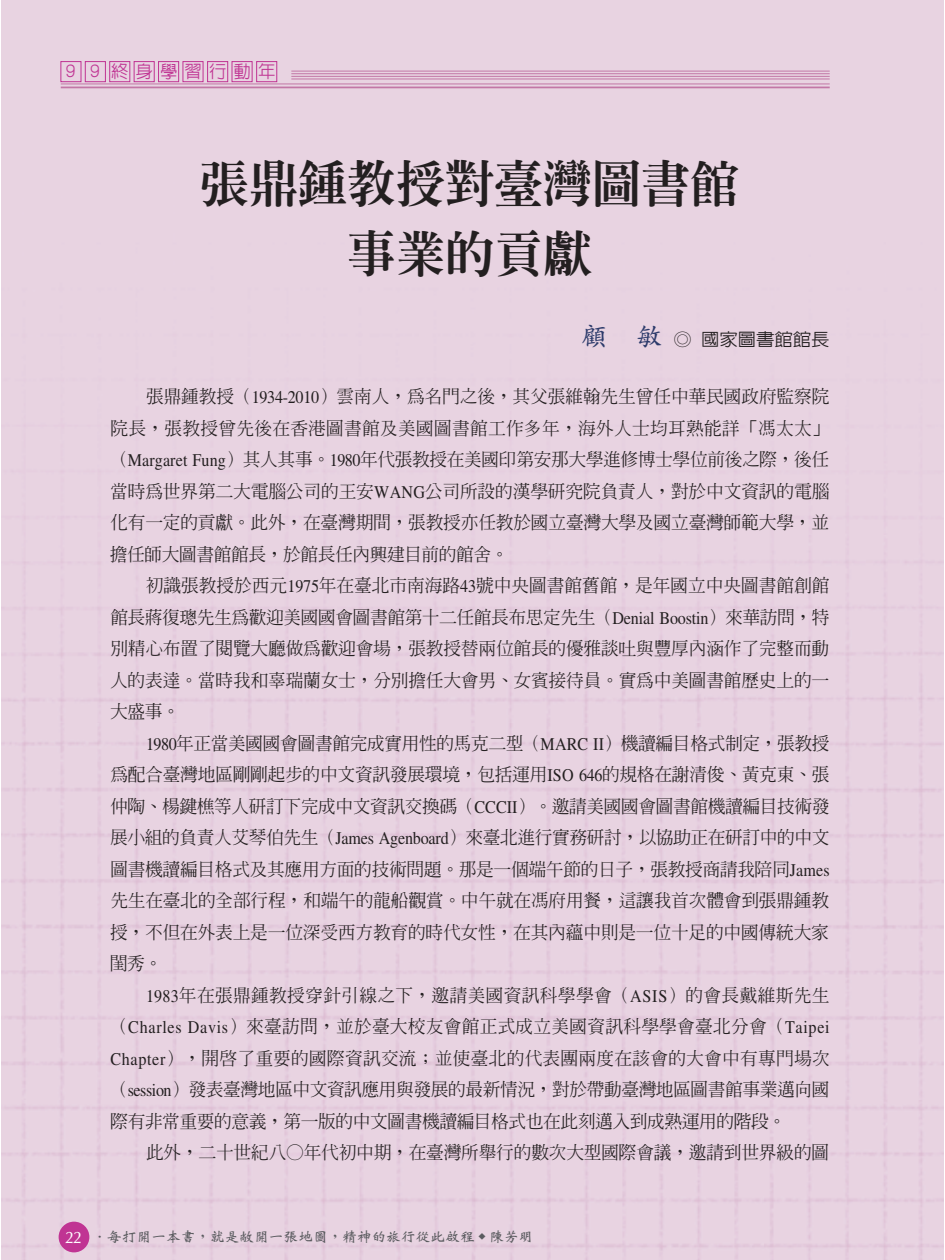
<style>
.page{position:relative;width:945px;height:1260px;background:#fff}
.page>*{position:absolute;margin:0;border:0;box-sizing:border-box;transform-origin:0 0}
.t1{font:49px/70px "AR Ming B5 Heavy E Ten B5 H";color:#231f20;text-align:center}
.t2{font:17.85px/31.5px "AR Ming B5 Medium E Ten B5 H";letter-spacing:-.02em;color:#231f20;text-align:justify}
.t3{font:17.5px "AR New Hei B5 Medium E Ten B5 H";color:#231f20;scale:1.05 1}
.t4{font:17.5px "AR Hei B5 Medium E Ten B5 H";letter-spacing:.4em;color:#c03493}
.t5{font:14px "AR Wei Bei B5 Bold E Ten B5 H";color:#5a5b5f;scale:1.05 1}
.s1{font-family:"AR Kai B5 Bold E Ten B5 H";font-size:26.25px;color:#2d3b6b}
.s2{font-family:"Times"}
.s3{font-family:"CG Omega";font-size:16.62px;color:#fff}
</style>
<div class="page">
<div style="left:1px;top:0;width:943px;height:1260px;background:#e8d3e1"></div>
<p class="t4" style="left:62px;top:65px;width:215px">９９終身學習行動年</p>
<h1 class="t1" style="left:201px;top:155px;width:541px">張鼎鍾教授對臺灣圖書館事業的貢獻</h1>
<p class="t3" style="left:581px;top:333px;width:238px"><span class="s1">顧　敏</span> ◎ 國家圖書館館長</p>
<p class="t2" style="left:110px;top:383px;width:721px;text-indent:36px">張鼎鍾教授（<span class="s2">1934-2010</span>）雲南人，為名門之後，其父張維翰先生曾任中華民國政府監察院院長，張教授曾先後在香港圖書館及美國圖書館工作多年，海外人士均耳熟能詳「馮太太」（<span class="s2">Margaret Fung</span>）其人其事。<span class="s2">1980</span>年代張教授在美國印第安那大學進修博士學位前後之際，後任當時為世界第二大電腦公司的王安<span class="s2">WANG</span>公司所設的漢學研究院負責人，對於中文資訊的電腦化有一定的貢獻。此外，在臺灣期間，張教授亦任教於國立臺灣大學及國立臺灣師範大學，並擔任師大圖書館館長，於館長任內興建目前的館舍。</p>
<p class="t2" style="left:110px;top:572px;width:721px;text-indent:36px">初識張教授於西元<span class="s2">1975</span>年在臺北市南海路<span class="s2">43</span>號中央圖書館舊館，是年國立中央圖書館創館館長蔣復璁先生為歡迎美國國會圖書館第十二任館長布思定先生（<span class="s2">Denial Boostin</span>）來華訪問，特別精心布置了閱覽大廳做為歡迎會場，張教授替兩位館長的優雅談吐與豐厚內涵作了完整而動人的表達。當時我和辜瑞蘭女士，分別擔任大會男、女賓接待員。實為中美圖書館歷史上的一大盛事。</p>
<p class="t2" style="left:110px;top:730px;width:721px;text-indent:36px"><span class="s2">1980</span>年正當美國國會圖書館完成實用性的馬克二型（<span class="s2">MARC II</span>）機讀編目格式制定，張教授為配合臺灣地區剛剛起步的中文資訊發展環境，包括運用<span class="s2">ISO 646</span>的規格在謝清俊、黃克東、張仲陶、楊鍵樵等人研訂下完成中文資訊交換碼（<span class="s2">CCCII</span>）。邀請美國國會圖書館機讀編目技術發展小組的負責人艾琴伯先生（<span class="s2">James Agenboard</span>）來臺北進行實務研討，以協助正在研訂中的中文圖書機讀編目格式及其應用方面的技術問題。那是一個端午節的日子，張教授商請我陪同<span class="s2">James</span>先生在臺北的全部行程，和端午的龍船觀賞。中午就在馮府用餐，這讓我首次體會到張鼎鍾教授，不但在外表上是一位深受西方教育的時代女性，在其內蘊中則是一位十足的中國傳統大家閨秀。</p>
<p class="t2" style="left:110px;top:982px;width:721px;text-indent:36px"><span class="s2">1983</span>年在張鼎鍾教授穿針引線之下，邀請美國資訊科學學會（<span class="s2">ASIS</span>）的會長戴維斯先生（<span class="s2">Charles Davis</span>）來臺訪問，並於臺大校友會館正式成立美國資訊科學學會臺北分會（<span class="s2">Taipei Chapter</span>），開啟了重要的國際資訊交流；並使臺北的代表團兩度在該會的大會中有專門場次（<span class="s2">session</span>）發表臺灣地區中文資訊應用與發展的最新情況，對於帶動臺灣地區圖書館事業邁向國際有非常重要的意義，第一版的中文圖書機讀編目格式也在此刻邁入到成熟運用的階段。</p>
<p class="t2" style="left:146px;top:1139px;width:685px">此外，二十世紀八○年代初中期，在臺灣所舉行的數次大型國際會議，邀請到世界級的圖</p>
<p class="t5" style="left:65px;top:1231px;width:448px"><span class="s3">22</span> ．每打開一本書，就是敞開一張地圖，精神的旅行從此啟程 <sup>◆</sup> 陳芳明</p>
</div>
